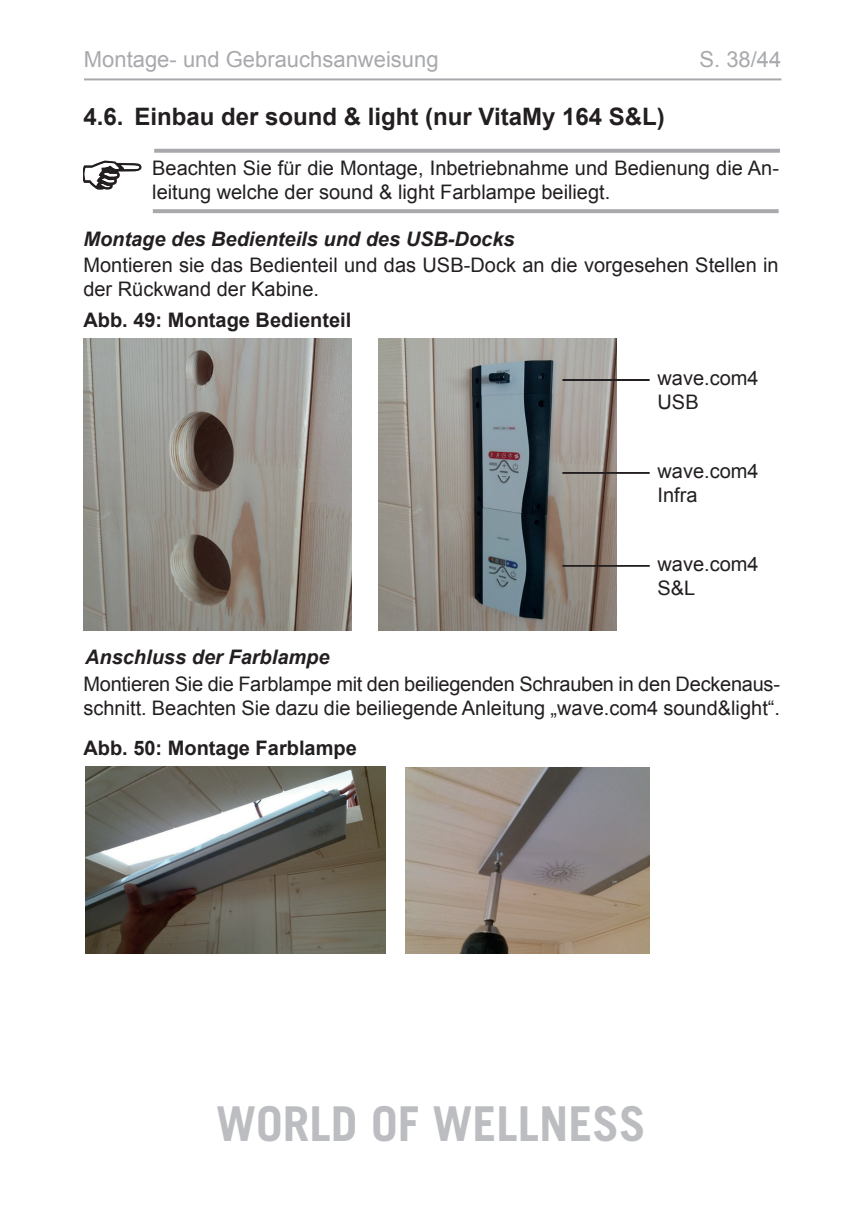
<style>
.page{position:relative;width:862px;height:1214px;background:#fff}
.page>*{position:absolute;margin:0;border:0;box-sizing:border-box;transform-origin:0 0}
.t1{font:700 48px "Trade Gothic LT";color:#bcbdc0}
.t2{font:700 24px "Arial";color:#231f20}
.t3{font:22px "Arial";color:#a8a9ad}
.t4{font:20px/24px "Arial";color:#231f20}
.t5{font:italic 700 20px "Arial";color:#231f20}
.t6{font:700 20px "Arial";color:#231f20}
</style>
<div class="page">
<hr style="left:84px;top:78px;width:697px;height:2px;background:#a8a9ad">
<svg style="left:83px;top:160px;width:59px;height:30px"></svg>
<img style="left:83px;top:338px;width:268px;height:292px">
<img style="left:379px;top:338px;width:237px;height:292px">
<div style="left:562px;top:565px;width:87px;height:1px;border:1px solid #231f20"></div>
<div style="left:562px;top:379px;width:87px;height:1px;border:1px solid #231f20"></div>
<div style="left:562px;top:472px;width:87px;height:1px;border:1px solid #231f20"></div>
<img style="left:86px;top:766px;width:299px;height:187px">
<img style="left:405px;top:767px;width:244px;height:186px">
<svg style="left:154px;top:149px;width:626px;height:4px;background:#adaeb2"></svg>
<svg style="left:153px;top:209px;width:625px;height:4px;background:#abacb0"></svg>
<p class="t3" style="left:84px;top:44px;width:356px">Montage- und Gebrauchsanweisung</p>
<p class="t3" style="left:699px;top:44px;width:83px">S. 38/44</p>
<p class="t2" style="left:83px;top:100px;width:583px">4.6. Einbau der sound &amp; light (nur VitaMy 164 S&amp;L)</p>
<p class="t4" style="left:152px;top:156px;width:628px">Beachten Sie für die Montage, Inbetriebnahme und Bedienung die An&shy;leitung welche der sound &amp; light Farblampe beiliegt.</p>
<p class="t5" style="left:83px;top:225px;width:433px">Montage des Bedienteils und des USB-Docks</p>
<p class="t4" style="left:83px;top:252px;width:697px">Montieren sie das Bedienteil und das USB-Dock an die vorgesehen Stellen in der Rückwand der Kabine.</p>
<p class="t6" style="left:83px;top:306px;width:269px">Abb. 49: Montage Bedienteil</p>
<p class="t5" style="left:85px;top:643px;width:246px">Anschluss der Farblampe</p>
<p class="t4" style="left:657px;top:366px;width:103px">wave.com4<br>USB</p>
<p class="t4" style="left:657px;top:459px;width:103px">wave.com4<br>Infra</p>
<p class="t4" style="left:657px;top:552px;width:103px">wave.com4<br>S&amp;L</p>
<p class="t4" style="left:83px;top:672px;width:698px">Montieren Sie die Farblampe mit den beiliegenden Schrauben in den Deckenaus&shy;schnitt. Beachten Sie dazu die beiliegende Anleitung „wave.com4 sound&amp;light“.</p>
<p class="t6" style="left:83px;top:733px;width:275px">Abb. 50: Montage Farblampe</p>
<h1 class="t1" style="left:216px;top:1094px;width:431px">WORLD OF WELLNESS</h1>
</div>
